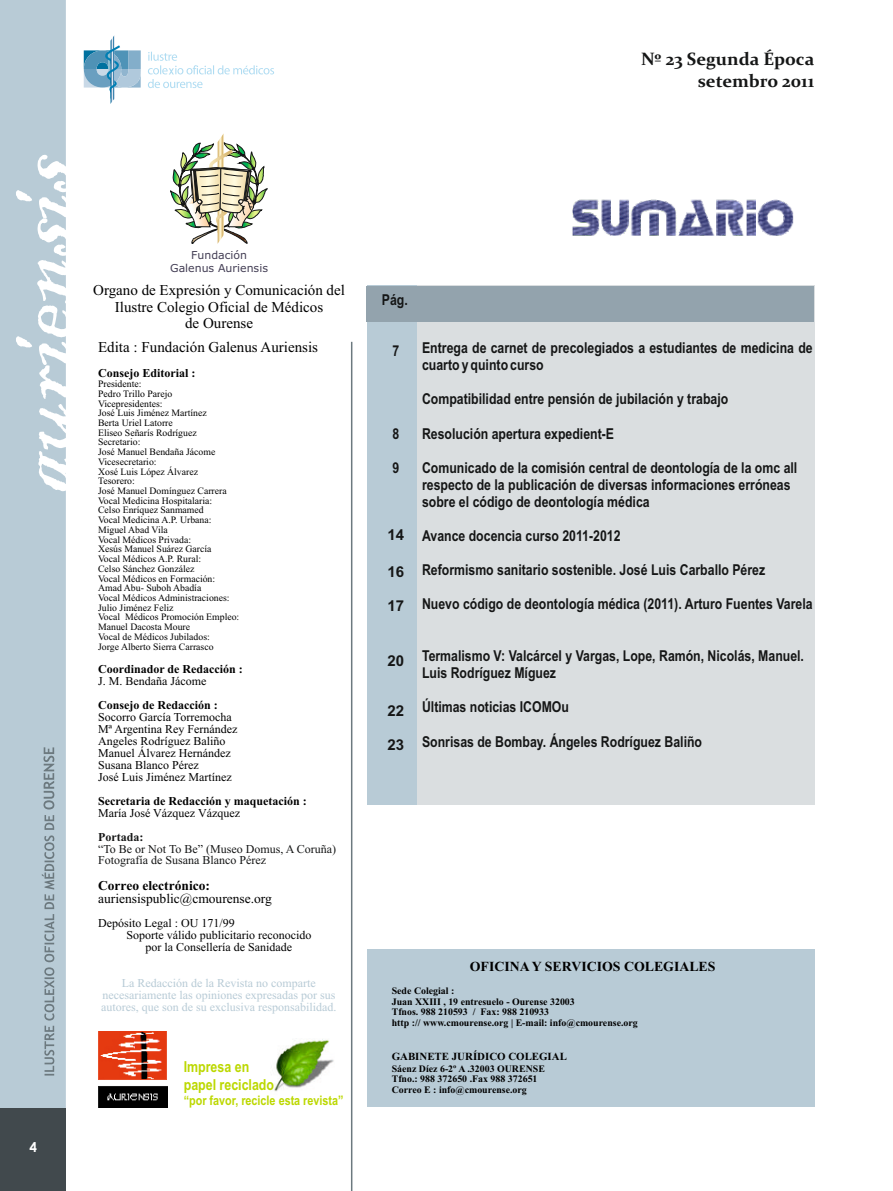
<style>
.page{position:relative;width:893px;height:1191px;background:#fff}
.page>*{position:absolute;margin:0;border:0;box-sizing:border-box;transform-origin:0 0}
.t1{font:700 18px/21.9px "Constantia";color:#151616;text-align:right}
.t2{font:700 15.15px/17.2px "Arial Narrow";color:#bcd800}
.t3{font:700 15px/17.1px "Arial Narrow";color:#151616}
.t4{font:15px/16.6px "Times New Roman";color:#000;text-align:center}
.t5{font:700 15px "Arial";color:#151616}
.t6{font:700 13.8px "Times New Roman";color:#000}
.t7{font:13.5px "Times New Roman";color:#000}
.t8{font:700 13.5px "Times New Roman";color:#000}
.t9{font:700 13.5px "Century Gothic";color:#fff}
.t10{font:700 13.2px "Arial Narrow";color:#bcd800}
.t11{font:12px/12px "Times New Roman";color:#000}
.t12{font:12px/12px "Times New Roman";color:#b8cbd6;text-align:center}
.t13{font:700 12px "Times New Roman";color:#000}
.t14{font:12px/12px "Times New Roman";color:#151616}
.t15{font:700 12px "Times New Roman";color:#151616}
.t16{font:10.95px/13.4px "Verdana";color:#443f55;text-align:center}
.t17{font:700 10.8px "Times New Roman";color:#000}
.t18{font:700 9.9px/10.9px "Times New Roman";color:#000}
.t19{font:9.75px/9.8px "Times New Roman";color:#000}
</style>
<div class="page">
<div style="left:367px;top:286px;width:447px;height:519px;background:#dadee0"></div>
<svg style="left:0;top:0;width:66px;height:1108px;background:#bcced8"></svg>
<img style="left:274px;top:1039px;width:60px;height:53px">
<hr style="left:351px;top:342px;width:1px;height:849px;background:#6c797f">
<div style="left:367px;top:949px;width:447px;height:158px;background:#b8cbd6"></div>
<svg style="left:42px;top:815px;width:12px;height:260px;background:#a0b1ba"></svg>
<svg style="left:43px;top:747px;width:11px;height:62px"></svg>
<img style="left:572px;top:199px;width:222px;height:37px">
<img style="left:98px;top:1032px;width:70px;height:75px">
<svg style="left:84px;top:35px;width:57px;height:69px"></svg>
<svg style="left:148px;top:52px;width:126px;height:36px"></svg>
<img style="left:170px;top:133px;width:97px;height:111px">
<div style="left:0;top:1108px;width:66px;height:83px;background:#41494d"></div>
<div style="left:367px;top:286px;width:49px;height:519px;background:#b8cbd6"></div>
<div style="left:366px;top:286px;width:448px;height:35px;background:#93a3ad"></div>
<h1 class="t1" style="left:641px;top:49px;width:175px">Nº 23 Segunda Época setembro 2011</h1>
<h3 class="t9" style="left:29px;top:1141px;width:9px">4</h3>
<p class="t16" style="left:170px;top:249px;width:99px">Fundación<br>Galenus Auriensis</p>
<h3 class="t4" style="left:93px;top:283px;width:253px">Organo de Expresión y Comunicación del<br>Ilustre Colegio Oficial de Médicos<br>de Ourense</h3>
<h3 class="t4" style="left:98px;top:340px;width:221px">Edita : Fundación Galenus Auriensis</h3>
<p class="t13" style="left:98px;top:369px;width:99px">Consejo Editorial :</p>
<p class="t19" style="left:98px;top:380px;width:143px">Presidente:<br>Pedro Trillo Parejo<br>Vicepresidentes:<br>José Luis Jiménez Martínez<br>Berta Uriel Latorre<br>Eliseo Señarís Rodríguez<br>Secretario:<br>José Manuel Bendaña Jácome<br>Vicesecretario:<br>Xosé Luis López Álvarez<br>Tesorero:<br>José Manuel Domínguez Carrera<br>Vocal Medicina Hospitalaria:<br>Celso Enríquez Sanmamed<br>Vocal Medicina A.P. Urbana:<br>Miguel Abad Vila<br>Vocal Médicos Privada:<br>Xesús Manuel Suárez García<br>Vocal Médicos A.P. Rural:<br>Celso Sánchez González<br>Vocal Médicos en Formación:<br>Amad Abu- Suboh Abadía<br>Vocal Médicos Administraciones:<br>Julio Jiménez Feliz<br>Vocal Médicos Promoción Empleo:<br>Manuel Dacosta Moure<br>Vocal de Médicos Jubilados:<br>Jorge Alberto Sierra Carrasco</p>
<p class="t13" style="left:98px;top:665px;width:146px">Coordinador de Redacción :</p>
<p class="t11" style="left:98px;top:676px;width:110px">J. M. Bendaña Jácome</p>
<p class="t13" style="left:98px;top:701px;width:121px">Consejo de Redacción :</p>
<p class="t11" style="left:98px;top:712px;width:141px">Socorro García Torremocha<br>Mª Argentina Rey Fernández<br>Angeles Rodríguez Baliño<br>Manuel Álvarez Hernández<br>Susana Blanco Pérez<br>José Luis Jiménez Martínez</p>
<p class="t13" style="left:98px;top:796px;width:210px">Secretaria de Redacción y maquetación :</p>
<p class="t11" style="left:98px;top:807px;width:143px">María José Vázquez Vázquez</p>
<p class="t15" style="left:98px;top:832px;width:47px">Portada:</p>
<p class="t14" style="left:98px;top:843px;width:240px">“To Be or Not To Be” (Museo Domus, A Coruña)<br>Fotografía de Susana Blanco Pérez</p>
<h3 class="t8" style="left:98px;top:880px;width:113px">Correo electrónico:</h3>
<h3 class="t7" style="left:98px;top:893px;width:175px">auriensispublic@cmourense.org</h3>
<p class="t11" style="left:98px;top:918px;width:138px">Depósito Legal : OU 171/99</p>
<p class="t11" style="left:126px;top:930px;width:186px">Soporte válido publicitario reconocido</p>
<p class="t11" style="left:146px;top:942px;width:148px">por la Consellería de Sanidade</p>
<p class="t12" style="left:101px;top:978px;width:237px">La Redacción de la Revista no comparte necesariamente las opiniones expresadas por sus autores, que son de su exclusiva responsabilidad.</p>
<h2 class="t2" style="left:184px;top:1059px;width:92px">Impresa en papel reciclado</h2>
<h3 class="t10" style="left:184px;top:1095px;width:161px">“por favor, recicle esta revista”</h3>
<h3 class="t3" style="left:382px;top:292px;width:27px">Pág.</h3>
<h3 class="t3" style="left:392px;top:344px;width:8px">7</h3>
<h3 class="t3" style="left:392px;top:426px;width:8px">8</h3>
<h3 class="t3" style="left:392px;top:460px;width:8px">9</h3>
<h3 class="t5" style="left:387px;top:529px;width:18px">14</h3>
<h3 class="t5" style="left:387px;top:566px;width:18px">16</h3>
<h3 class="t5" style="left:387px;top:599px;width:18px">17</h3>
<h3 class="t5" style="left:387px;top:655px;width:18px">20</h3>
<h3 class="t5" style="left:387px;top:705px;width:18px">22</h3>
<h3 class="t5" style="left:387px;top:738px;width:18px">23</h3>
<h3 class="t3" style="left:422px;top:341px;width:392px">Entrega de carnet de precolegiados a estudiantes de medicina de cuarto y quinto curso</h3>
<h3 class="t3" style="left:422px;top:392px;width:308px">Compatibilidad entre pensión de jubilación y trabajo</h3>
<h3 class="t3" style="left:422px;top:426px;width:194px">Resolución apertura expedient-E</h3>
<h3 class="t3" style="left:422px;top:460px;width:377px">Comunicado de la comisión central de deontología de la omc all respecto de la publicación de diversas informaciones erróneas sobre el código de deontología médica</h3>
<h3 class="t3" style="left:422px;top:529px;width:200px">Avance docencia curso 2011-2012</h3>
<h3 class="t3" style="left:422px;top:562px;width:345px">Reformismo sanitario sostenible. José Luis Carballo Pérez</h3>
<h3 class="t3" style="left:422px;top:597px;width:392px">Nuevo código de deontología médica (2011). Arturo Fuentes Varela</h3>
<h3 class="t3" style="left:422px;top:648px;width:383px">Termalismo V: Valcárcel y Vargas, Lope, Ramón, Nicolás, Manuel.<br>Luis Rodríguez Míguez</h3>
<h3 class="t3" style="left:422px;top:700px;width:148px">Últimas noticias ICOMOu</h3>
<h3 class="t3" style="left:422px;top:734px;width:282px">Sonrisas de Bombay. Ángeles Rodríguez Baliño</h3>
<h3 class="t6" style="left:470px;top:961px;width:247px">OFICINA Y SERVICIOS COLEGIALES</h3>
<p class="t18" style="left:392px;top:985px;width:248px">Sede Colegial :<br>Juan XXIII , 19 entresuelo - Ourense 32003<br>Tfnos. 988 210593 / Fax: 988 210933<br>http :// www.cmourense.org | E-mail: info@cmourense.org</p>
<p class="t17" style="left:392px;top:1053px;width:177px">GABINETE JURÍDICO COLEGIAL</p>
<p class="t18" style="left:392px;top:1063px;width:155px">Sáenz Díez 6-2º A .32003 OURENSE<br>Tfno.: 988 372650 .Fax 988 372651<br>Correo E : info@cmourense.org</p>
</div>
